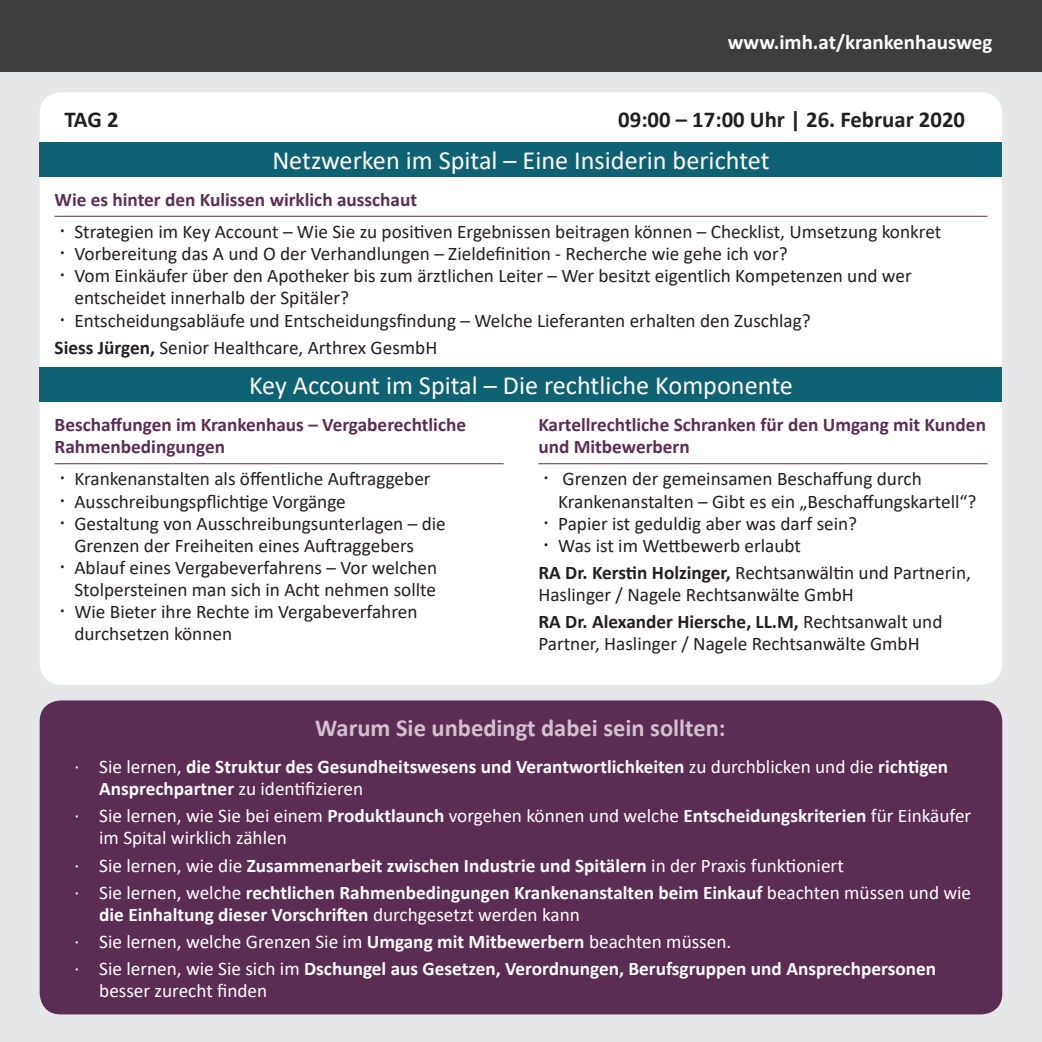
<style>
.page{position:relative;width:1042px;height:1042px;background:#e6e7e9}
.page>*{position:absolute;margin:0;border:0;box-sizing:border-box;transform-origin:0 0}
.t1{font:26.25px "Calibri";color:#fff}
.t2{font:700 24.5px "Calibri";color:#cfc2ce}
.t3{font:700 22.75px "Calibri";color:#231f20}
.t4{font:700 21px "Calibri";color:#fff}
.t5{font:19.25px/22.1px "Calibri";color:#231f20}
.t6{font:700 19.25px/22.1px "Calibri";color:#fff}
.t7{font:19.25px/22.2px "Calibri";color:#fff}
.Programm_Überschrift{font:700 19.25px/22.1px "Calibri";color:#5c2d52}
.s1{font-weight:700}
.s2{font-weight:400}
</style>
<div class="page">
<div style="left:40px;top:92px;width:962px;height:593px;background:#fff;border-radius:21px"></div>
<div style="left:0;top:0;width:1042px;height:72px;background:#3e3e3f"></div>
<div style="left:40px;top:700px;width:962px;height:314px;background:#5c2d52;border-radius:21px"></div>
<hr style="left:55px;top:463px;width:449px;height:1px;background:#5c2d52">
<hr style="left:538px;top:463px;width:449px;height:1px;background:#5c2d52">
<hr style="left:55px;top:216px;width:932px;height:1px;background:#5c2d52">
<div style="left:40px;top:142px;width:962px;height:35px;background:#0f6273"></div>
<div style="left:40px;top:367px;width:962px;height:35px;background:#0f6273"></div>
<p class="t4" style="left:728px;top:27px;width:266px">www.imh.at/krankenhausweg</p>
<p class="t3" style="left:64px;top:103px;width:56px">TAG 2</p>
<p class="t3" style="left:618px;top:103px;width:348px">09:00 – 17:00 Uhr | 26. Februar 2020</p>
<p class="t1" style="left:272px;top:142px;width:499px">Netzwerken im Spital – Eine Insiderin berichtet</p>
<p class="Programm_Überschrift" style="left:55px;top:188px;width:364px">Wie es hinter den Kulissen wirklich ausschaut</p>
<p class="t5" style="left:74px;top:220px;width:868px">Strategien im Key Account – Wie Sie zu positiven Ergebnissen beitragen können – Checklist, Umsetzung konkret</p>
<p class="t5" style="left:74px;top:242px;width:715px">Vorbereitung das A und O der Verhandlungen – Zieldefinition - Recherche wie gehe ich vor?</p>
<p class="t5" style="left:74px;top:264px;width:839px">Vom Einkäufer über den Apotheker bis zum ärztlichen Leiter – Wer besitzt eigentlich Kompetenzen und wer entscheidet innerhalb der Spitäler?</p>
<p class="t5" style="left:74px;top:309px;width:738px">Entscheidungsabläufe und Entscheidungsfindung – Welche Lieferanten erhalten den Zuschlag?</p>
<p class="t5" style="left:55px;top:336px;width:384px"><span class="s1">Siess Jürgen,</span> Senior Healthcare, Arthrex GesmbH</p>
<p class="t1" style="left:249px;top:367px;width:545px">Key Account im Spital – Die rechtliche Komponente</p>
<p class="Programm_Überschrift" style="left:55px;top:413px;width:413px">Beschaffungen im Krankenhaus – Vergaberechtliche<br>Rahmenbedingungen</p>
<p class="t5" style="left:74px;top:467px;width:358px">Krankenanstalten als öffentliche Auftraggeber</p>
<p class="t5" style="left:74px;top:490px;width:273px">Ausschreibungspflichtige Vorgänge</p>
<p class="t5" style="left:74px;top:512px;width:373px">Gestaltung von Ausschreibungsunterlagen – die<br>Grenzen der Freiheiten eines Auftraggebers</p>
<p class="t5" style="left:74px;top:556px;width:364px">Ablauf eines Vergabeverfahrens – Vor welchen<br>Stolpersteinen man sich in Acht nehmen sollte</p>
<p class="t5" style="left:74px;top:600px;width:345px">Wie Bieter ihre Rechte im Vergabeverfahren durchsetzen können</p>
<p class="Programm_Überschrift" style="left:538px;top:413px;width:449px">Kartellrechtliche Schranken für den Umgang mit Kunden und Mitbewerbern</p>
<p class="t5" style="left:558px;top:467px;width:420px">Grenzen der gemeinsamen Beschaffung durch<br>Krankenanstalten – Gibt es ein „Beschaffungskartell“?</p>
<p class="t5" style="left:558px;top:512px;width:300px">Papier ist geduldig aber was darf sein?</p>
<p class="t5" style="left:558px;top:534px;width:244px">Was ist im Wettbewerb erlaubt</p>
<p class="t5" style="left:538px;top:561px;width:434px"><span class="s1">RA Dr. Kerstin Holzinger,</span> Rechtsanwältin und Partnerin,<br>Haslinger / Nagele Rechtsanwälte GmbH</p>
<p class="t5" style="left:538px;top:610px;width:406px"><span class="s1">RA Dr. Alexander Hiersche, LL.M,</span> Rechtsanwalt und<br>Partner, Haslinger / Nagele Rechtsanwälte GmbH</p>
<p class="t2" style="left:315px;top:710px;width:412px">Warum Sie unbedingt dabei sein sollten:</p>
<p class="t6" style="left:99px;top:755px;width:850px;text-indent:-25px"><span class="s2">· Sie lernen,</span> die Struktur des Gesundheitswesens und Verantwortlichkeiten <span class="s2">zu durchblicken und die</span> richtigen<br>Ansprechpartner <span class="s2">zu identifizieren</span></p>
<p class="t7" style="left:99px;top:804px;width:873px;text-indent:-25px">· Sie lernen, wie Sie bei einem <span class="s1">Produktlaunch</span> vorgehen können und welche <span class="s1">Entscheidungskriterien</span> für Einkäufer im Spital wirklich zählen</p>
<p class="t6" style="left:74px;top:854px;width:771px"><span class="s2">· Sie lernen, wie die</span> Zusammenarbeit zwischen Industrie und Spitälern <span class="s2">in der Praxis funktioniert</span></p>
<p class="t6" style="left:99px;top:881px;width:873px;text-indent:-25px"><span class="s2">· Sie lernen, welche</span> rechtlichen Rahmenbedingungen Krankenanstalten beim Einkauf <span class="s2">beachten müssen und wie </span>die Einhaltung dieser Vorschriften <span class="s2">durchgesetzt werden kann</span></p>
<p class="t7" style="left:74px;top:930px;width:658px">· Sie lernen, welche Grenzen Sie im <span class="s1">Umgang mit Mitbewerbern</span> beachten müssen.</p>
<p class="t6" style="left:99px;top:957px;width:838px;text-indent:-25px"><span class="s2">· Sie lernen, wie Sie sich im</span> Dschungel aus Gesetzen, Verordnungen, Berufsgruppen und Ansprechpersonen <span class="s2">besser zurecht finden</span></p>
</div>
